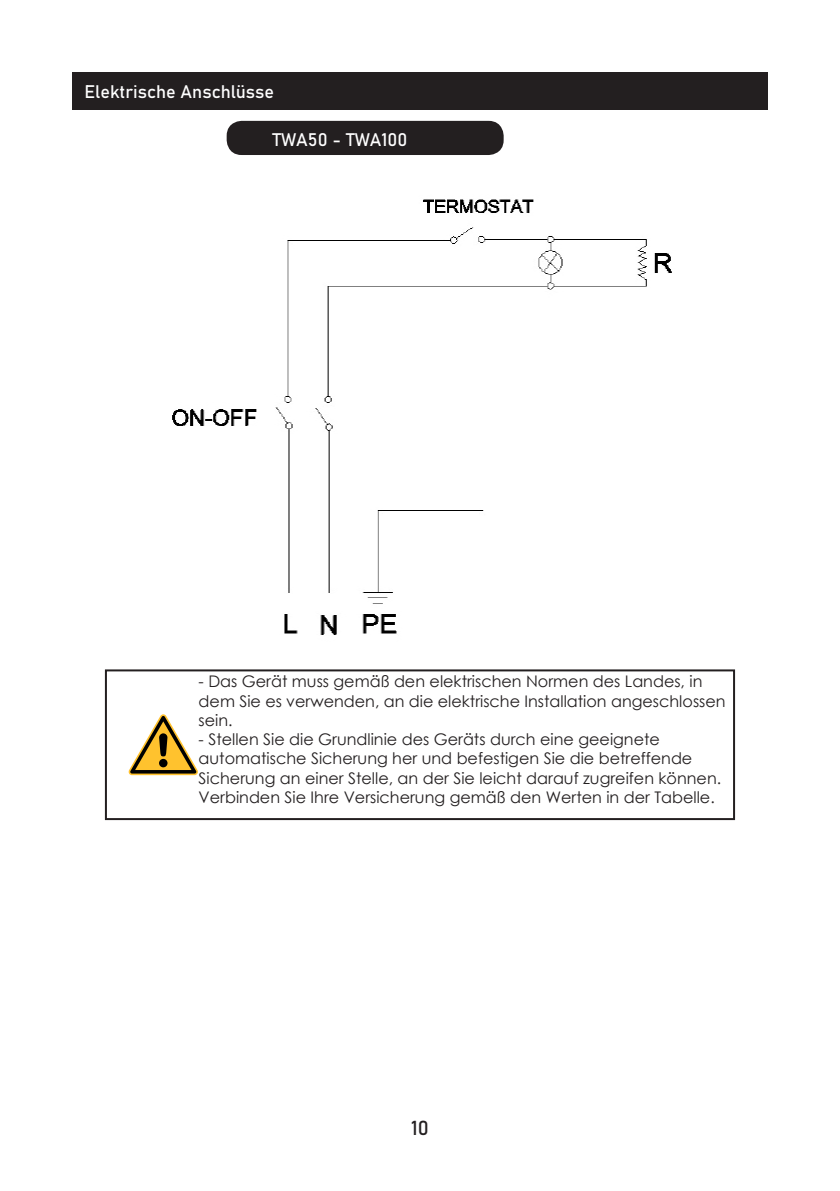
<style>
.page{position:relative;width:840px;height:1191px;background:#fff}
.page>*{position:absolute;margin:0;border:0;box-sizing:border-box;transform-origin:0 0}
.t1{font:20px "Bahnschrift";color:#231f20}
.No_Content_Header{font:18px "Bahnschrift";color:#fff}
.t2{font:16px/19.2px "Century Gothic";color:#231f20}
</style>
<div class="page">
<div style="left:72px;top:72px;width:695px;height:38px;background:#231f20"></div>
<svg style="left:128px;top:714px;width:70px;height:61px"></svg>
<div style="left:105px;top:669px;width:629px;height:151px;border:2px solid #231f20"></div>
<div style="left:227px;top:122px;width:275px;height:32px;background:#231f20;border-radius:14px"></div>
<div style="left:226px;top:121px;width:277px;height:34px;border:2px solid #231f20;border-radius:14px"></div>
<img style="left:172px;top:199px;width:500px;height:436px">
<p class="No_Content_Header" style="left:84px;top:78px;width:191px">Elektrische Anschlüsse</p>
<p class="No_Content_Header" style="left:272px;top:126px;width:137px">TWA50 - TWA100</p>
<p class="t2" style="left:198px;top:672px;width:528px">- Das Gerät muss gemäß den elektrischen Normen des Landes, in dem Sie es verwenden, an die elektrische Installation angeschlossen sein.</p>
<p class="t2" style="left:198px;top:729px;width:521px">- Stellen Sie die Grundlinie des Geräts durch eine geeignete automatische Sicherung her und befestigen Sie die betreffende Sicherung an einer Stelle, an der Sie leicht darauf zugreifen können.<br>Verbinden Sie Ihre Versicherung gemäß den Werten in der Tabelle.</p>
<p class="t1" style="left:411px;top:1112px;width:19px">10</p>
</div>
